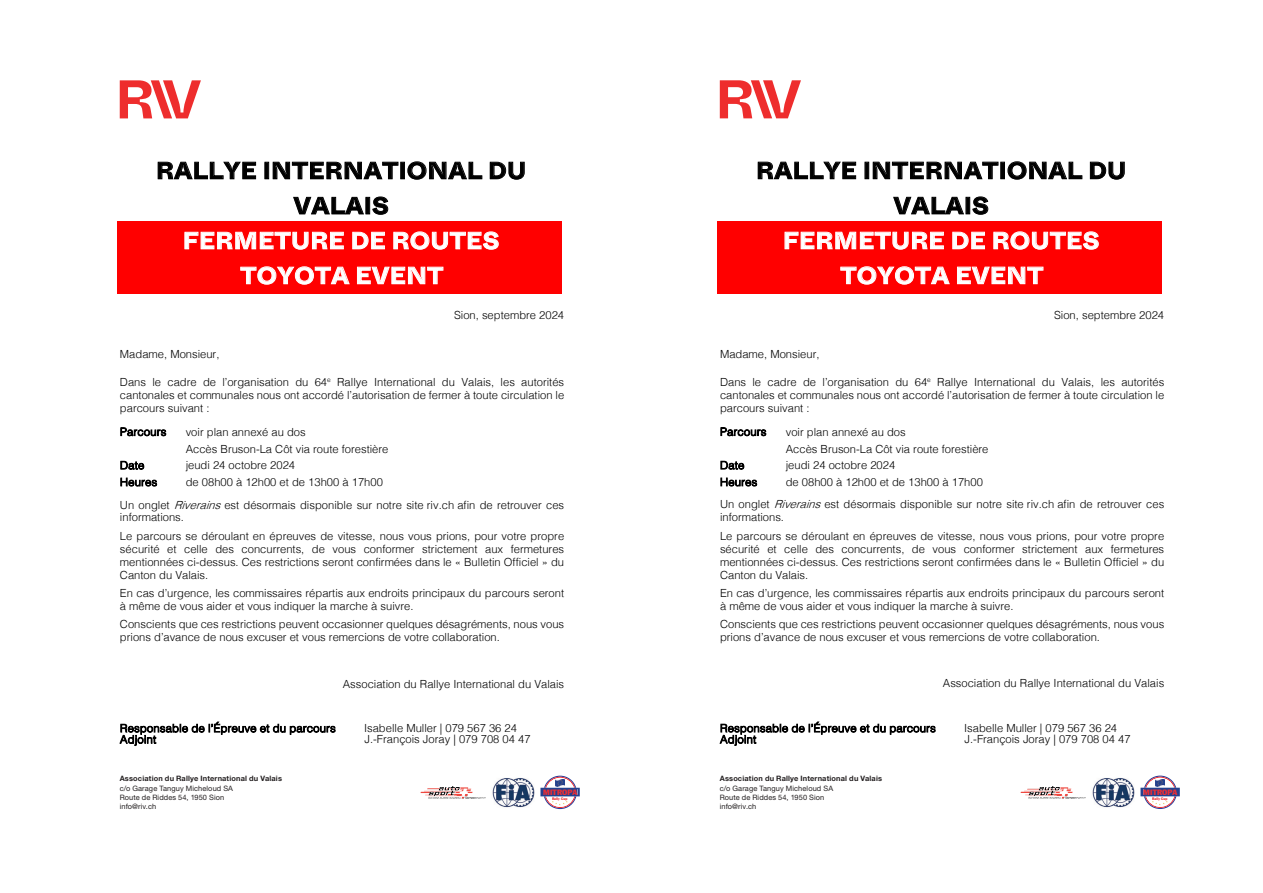
<style>
.page{position:relative;width:1263px;height:893px;background:#fff}
.page>*{position:absolute;margin:0;border:0;box-sizing:border-box;transform-origin:0 0}
.t1{font:700 23.7px/35px "ABC Whyte Inktrap";letter-spacing:.02em;color:#fff;text-align:center}
.t2{font:700 23.7px/35.1px "ABC Whyte Inktrap";letter-spacing:.02em;color:#000;text-align:center}
.t3{font:300 11.25px/12.9px "Helvetica";color:#000}
.t4{font:300 10.95px "Helvetica";letter-spacing:.02em;color:#000}
.t5{font:condensed 7.65px "Franklin Gothic LT";color:#ee2e33;scale:1.21 1}
.t6{font:7.35px/9.3px "Helvetica Neue LT Pro";letter-spacing:.015em;color:#231f20}
.t7{font:700 7.35px "Helvetica Neue LT Pro";letter-spacing:.02em;color:#231f20}
.t8{font:condensed 3.6px "Franklin Gothic LT";color:#ee2e33;scale:1.14 1}
.s1{font-style:italic}
</style>
<div class="page">
<svg style="left:540px;top:776px;width:40px;height:33px"></svg>
<hr style="left:552px;top:797px;width:15px;height:3px;background:#fff">
<svg style="left:120px;top:80px;width:81px;height:38px"></svg>
<svg style="left:420px;top:786px;width:66px;height:13px"></svg>
<img style="left:492px;top:778px;width:43px;height:30px">
<div style="left:118px;top:222px;width:444px;height:72px;background:#f00"></div>
<svg style="left:1140px;top:776px;width:40px;height:33px"></svg>
<hr style="left:1152px;top:797px;width:15px;height:3px;background:#fff">
<svg style="left:720px;top:80px;width:81px;height:38px"></svg>
<svg style="left:1020px;top:786px;width:66px;height:13px"></svg>
<img style="left:1092px;top:778px;width:43px;height:30px">
<div style="left:718px;top:222px;width:444px;height:72px;background:#f00"></div>
<h1 class="t2" style="left:156px;top:153px;width:371px">RALLYE INTERNATIONAL DU<br>VALAIS</h1>
<h1 class="t1" style="left:183px;top:224px;width:318px">FERMETURE DE ROUTES<br>TOYOTA EVENT</h1>
<p class="t3" style="left:454px;top:308px;width:112px">Sion, septembre 2024</p>
<p class="t3" style="left:120px;top:347px;width:101px">Madame, Monsieur,</p>
<p class="t3" style="left:120px;top:375px;width:446px;text-align:justify">Dans le cadre de l’organisation du 64<sup>e</sup> Rallye International du Valais, les autorités cantonales et communales nous ont accordé l’autorisation de fermer à toute circulation le parcours suivant :</p>
<p class="t4" style="left:120px;top:422px;width:48px">Parcours</p>
<p class="t3" style="left:186px;top:423px;width:204px;line-height:16.8px">voir plan annexé au dos<br>Accès Bruson-La Côt via route forestière</p>
<p class="t4" style="left:120px;top:456px;width:26px">Date</p>
<p class="t3" style="left:186px;top:458px;width:111px">jeudi 24 octobre 2024</p>
<p class="t4" style="left:120px;top:473px;width:39px">Heures</p>
<p class="t3" style="left:120px;top:470px;width:446px;line-height:22.4px;text-indent:66px">de 08h00 à 12h00 et de 13h00 à 17h00<br>Un onglet <span class="s1">Riverains</span>est désormais disponible sur notre site riv.ch afin de retrouver ces</p>
<p class="t3" style="left:120px;top:508px;width:446px;line-height:18.3px">informations.<br>Le parcours se déroulant en épreuves de vitesse, nous vous prions, pour votre propre</p>
<p class="t3" style="left:120px;top:542px;width:446px;text-align:justify">sécurité et celle des concurrents, de vous conformer strictement aux fermetures mentionnées ci-dessus. Ces restrictions seront confirmées dans le « Bulletin Officiel » du Canton du Valais.</p>
<p class="t3" style="left:120px;top:586px;width:446px">En cas d’urgence, les commissaires répartis aux endroits principaux du parcours seront à même de vous aider et vous indiquer la marche à suivre.</p>
<p class="t3" style="left:120px;top:617px;width:446px">Conscients que ces restrictions peuvent occasionner quelques désagréments, nous vous prions d’avance de nous excuser et vous remercions de votre collaboration.</p>
<p class="t3" style="left:343px;top:676px;width:223px">Association du Rallye International du Valais</p>
<p class="t4" style="left:120px;top:719px;width:217px">Responsable de l’Épreuve et du parcours</p>
<p class="t3" style="left:364px;top:721px;width:154px">Isabelle Muller | 079 567 36 24</p>
<p class="t4" style="left:120px;top:730px;width:38px">Adjoint</p>
<p class="t3" style="left:364px;top:732px;width:168px">J.-François Joray | 079 708 04 47</p>
<p class="t7" style="left:120px;top:774px;width:164px">Association du Rallye International du Valais</p>
<p class="t6" style="left:120px;top:783px;width:115px">c/o Garage Tanguy Micheloud SA<br>Route de Riddes 54, 1950 Sion info@riv.ch</p>
<p class="t5" style="left:543px;top:789px;width:30px">MITROPA</p>
<p class="t8" style="left:552px;top:797px;width:15px">Rally Cup</p>
<h1 class="t2" style="left:756px;top:153px;width:371px">RALLYE INTERNATIONAL DU<br>VALAIS</h1>
<h1 class="t1" style="left:783px;top:223px;width:318px">FERMETURE DE ROUTES<br>TOYOTA EVENT</h1>
<p class="t3" style="left:1054px;top:308px;width:112px">Sion, septembre 2024</p>
<p class="t3" style="left:720px;top:347px;width:101px">Madame, Monsieur,</p>
<p class="t3" style="left:720px;top:375px;width:446px;text-align:justify">Dans le cadre de l’organisation du 64<sup>e</sup> Rallye International du Valais, les autorités cantonales et communales nous ont accordé l’autorisation de fermer à toute circulation le parcours suivant :</p>
<p class="t4" style="left:720px;top:422px;width:48px">Parcours</p>
<p class="t3" style="left:786px;top:423px;width:204px;line-height:16.8px">voir plan annexé au dos<br>Accès Bruson-La Côt via route forestière</p>
<p class="t4" style="left:720px;top:456px;width:26px">Date</p>
<p class="t3" style="left:786px;top:458px;width:111px">jeudi 24 octobre 2024</p>
<p class="t4" style="left:720px;top:473px;width:39px">Heures</p>
<p class="t3" style="left:720px;top:470px;width:446px;line-height:22.4px;text-indent:66px">de 08h00 à 12h00 et de 13h00 à 17h00<br>Un onglet <span class="s1">Riverains</span>est désormais disponible sur notre site riv.ch afin de retrouver ces</p>
<p class="t3" style="left:720px;top:507px;width:446px;line-height:18.3px">informations.<br>Le parcours se déroulant en épreuves de vitesse, nous vous prions, pour votre propre</p>
<p class="t3" style="left:720px;top:541px;width:446px;text-align:justify">sécurité et celle des concurrents, de vous conformer strictement aux fermetures mentionnées ci-dessus. Ces restrictions seront confirmées dans le « Bulletin Officiel » du Canton du Valais.</p>
<p class="t3" style="left:720px;top:585px;width:446px">En cas d’urgence, les commissaires répartis aux endroits principaux du parcours seront à même de vous aider et vous indiquer la marche à suivre.</p>
<p class="t3" style="left:720px;top:617px;width:446px">Conscients que ces restrictions peuvent occasionner quelques désagréments, nous vous prions d’avance de nous excuser et vous remercions de votre collaboration.</p>
<p class="t3" style="left:943px;top:676px;width:223px">Association du Rallye International du Valais</p>
<p class="t4" style="left:720px;top:719px;width:217px">Responsable de l’Épreuve et du parcours</p>
<p class="t3" style="left:964px;top:721px;width:154px">Isabelle Muller | 079 567 36 24</p>
<p class="t4" style="left:720px;top:730px;width:38px">Adjoint</p>
<p class="t3" style="left:964px;top:732px;width:168px">J.-François Joray | 079 708 04 47</p>
<p class="t7" style="left:720px;top:774px;width:164px">Association du Rallye International du Valais</p>
<p class="t6" style="left:720px;top:783px;width:115px">c/o Garage Tanguy Micheloud SA<br>Route de Riddes 54, 1950 Sion info@riv.ch</p>
<p class="t5" style="left:1143px;top:789px;width:30px">MITROPA</p>
<p class="t8" style="left:1152px;top:797px;width:15px">Rally Cup</p>
</div>
